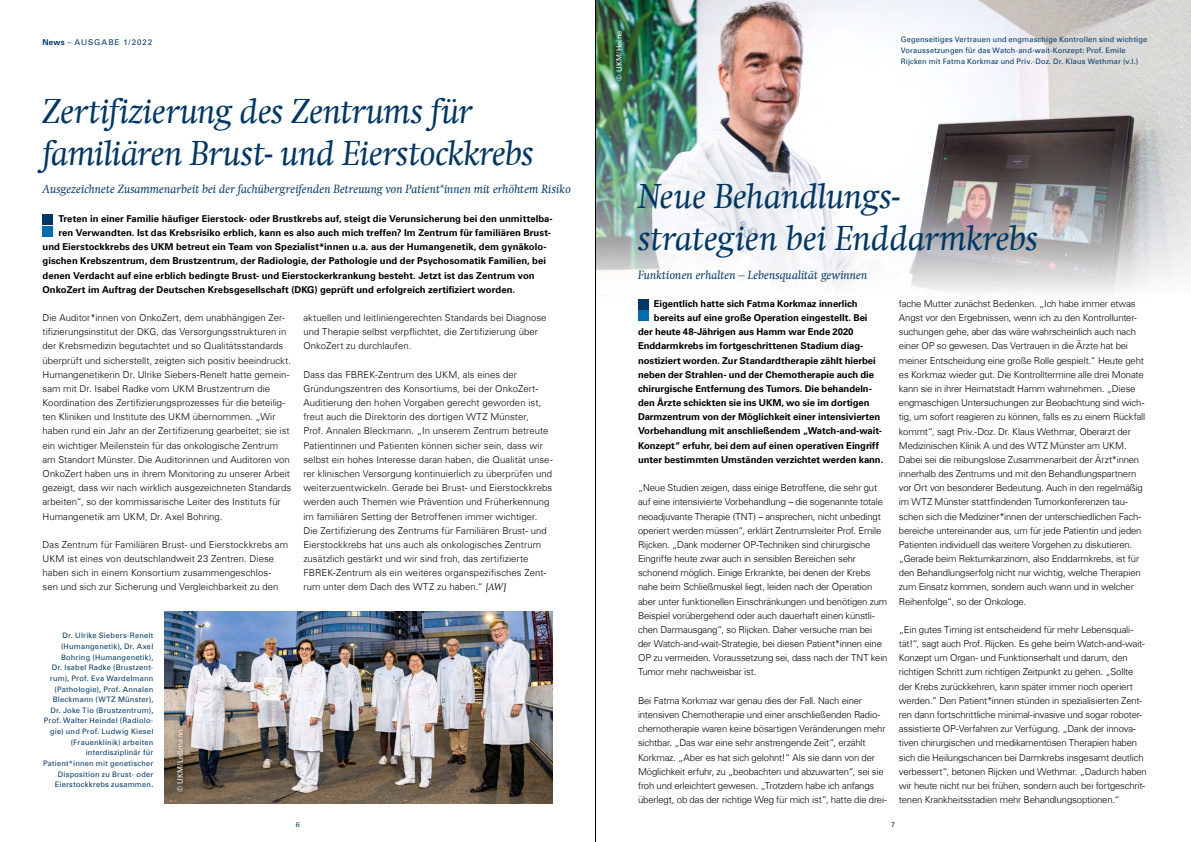
<style>
.page{position:relative;width:1191px;height:842px;background:#fff}
.page>*{position:absolute;margin:0;border:0;box-sizing:border-box;transform-origin:0 0}
.t1{font:italic 35px/42.5px "Swift Com";letter-spacing:-.005em;color:#003766}
.t2{font:italic 12px "Swift Com";letter-spacing:.005em;color:#003766}
.t3{font:300 9.5px/14.2px "Univers Com 45";letter-spacing:-.015em;color:#000}
.t4{font:700 9.5px "Univers Com 65";color:#000}
.t5{font:300 9.5px/14.2px "Univers Com 45";letter-spacing:.005em;color:#000}
.t6{font:8px "Univers Com 55 Roman";letter-spacing:.12em;color:#003766}
.t7{font:7.5px/10.6px "Univers Com 55 Roman";letter-spacing:.025em;color:#003766;text-align:right}
.t8{font:7.5px "Univers Com 55 Roman";letter-spacing:.02em;color:#fff}
.t9{font:7px "Univers Com 55 Roman";color:#003766}
.s1{font-family:"Univers Com 65";font-weight:700}
.s2{font-family:"Swift Com";font-weight:400;font-style:italic}
</style>
<div class="page">
<img style="left:596px;top:0;width:595px;height:292px">
<img style="left:164px;top:612px;width:389px;height:191px">
<div style="left:638px;top:300px;width:10px;height:10px;background:#003766"></div>
<div style="left:638px;top:311px;width:10px;height:10px;background:#006db1"></div>
<div style="left:43px;top:215px;width:10px;height:10px;background:#003766"></div>
<div style="left:43px;top:226px;width:10px;height:10px;background:#006db1"></div>
<div style="left:610px;top:25px;width:17px;height:61px;background:#000;opacity:.75"></div>
<div style="left:172px;top:724px;width:17px;height:74px;background:#000;opacity:.75"></div>
<hr style="left:595px;top:0;width:1px;height:842px;background:#000">
<p class="t8" style="left:614px;top:81px;width:51px;rotate:-90deg">© UKM/Heine</p>
<p class="t7" style="left:900px;top:34px;width:248px;text-align:left">Gegenseitiges Vertrauen und engmaschige Kontrollen sind wichtige<br>Voraussetzungen für das Watch-and-wait-Konzept: Prof. Emile<br>Rijcken mit Fatma Korkmaz und Priv.-Doz. Dr. Klaus Wethmar (v.l.)</p>
<p class="t6" style="left:43px;top:37px;width:111px"><span class="s1">News</span> – AUSGABE 1/2022</p>
<p class="t6" style="left:1036px;top:37px;width:113px">AUSGABE 1/2022 – <span class="s1">News</span></p>
<h1 class="t1" style="left:43px;top:89px;width:493px">Zertifizierung des Zentrums für familiären Brust- und Eierstockkrebs</h1>
<p class="t2" style="left:43px;top:182px;width:530px">Ausgezeichnete Zusammenarbeit bei der fachübergreifenden Betreuung von Patient*innen mit erhöhtem Risiko</p>
<p class="t4" style="left:58px;top:213px;width:496px">Treten in einer Familie häufiger Eierstock- oder Brustkrebs auf, steigt die Verunsicherung bei den unmittelba-</p>
<p class="t4" style="left:58px;top:227px;width:494px">ren Verwandten. Ist das Krebsrisiko erblich, kann es also auch mich treffen? Im Zentrum für familiären Brust-</p>
<p class="t4" style="left:43px;top:241px;width:505px">und Eierstockkrebs des UKM betreut ein Team von Spezialist*innen u.a. aus der Humangenetik, dem gynäkolo-</p>
<p class="t4" style="left:43px;top:255px;width:505px">gischen Krebszentrum, dem Brustzentrum, der Radiologie, der Pathologie und der Psychosomatik Familien, bei</p>
<p class="t4" style="left:43px;top:270px;width:494px">denen Verdacht auf eine erblich bedingte Brust- und Eierstockerkrankung besteht. Jetzt ist das Zentrum von</p>
<p class="t4" style="left:43px;top:284px;width:474px">OnkoZert im Auftrag der Deutschen Krebsgesellschaft (DKG) geprüft und erfolgreich zertifiziert worden.</p>
<p class="t3" style="left:43px;top:311px;width:250px">Die Auditor*innen von OnkoZert, dem unabhängigen Zer&shy;tifizierungsinstitut der DKG, das Versorgungsstrukturen in der Krebsmedizin begutachtet und so Qualitätsstandards überprüft und sicherstellt, zeigten sich positiv beeindruckt.<br>Humangenetikerin Dr. Ulrike Siebers-Renelt hatte gemein&shy;sam mit Dr. Isabel Radke vom UKM Brustzentrum die Koordination des Zertifizierungsprozesses für die beteilig&shy;ten Kliniken und Institute des UKM übernommen. „Wir haben rund ein Jahr an der Zertifizierung gearbeitet; sie ist ein wichtiger Meilenstein für das onkologische Zentrum am Standort Münster. Die Auditorinnen und Auditoren von OnkoZert haben uns in ihrem Monitoring zu unserer Arbeit gezeigt, dass wir nach wirklich ausgezeichneten Standards arbeiten“, so der kommissarische Leiter des Instituts für Humangenetik am UKM, Dr. Axel Bohring.</p>
<p class="t5" style="left:43px;top:537px;width:247px">Das Zentrum für Familiären Brust- und Eierstockkrebs am UKM ist eines von deutschlandweit 23 Zentren. Diese haben sich in einem Konsortium zusammengeschlos&shy;sen und sich zur Sicherung und Vergleichbarkeit zu den</p>
<p class="t5" style="left:303px;top:311px;width:244px">aktuellen und leitliniengerechten Standards bei Diagnose und Therapie selbst verpflichtet, die Zertifizierung über<br>OnkoZert zu durchlaufen.</p>
<p class="t5" style="left:303px;top:367px;width:251px">Dass das FBREK-Zentrum des UKM, als eines der Gründungszentren des Konsortiums, bei der OnkoZert-Auditierung den hohen Vorgaben gerecht geworden ist, freut auch die Direktorin des dortigen WTZ Münster,<br>Prof. Annalen Bleckmann. „In unserem Zentrum betreute Patientinnen und Patienten können sicher sein, dass wir selbst ein hohes Interesse daran haben, die Qualität unse&shy;rer klinischen Versorgung kontinuierlich zu überprüfen und weiterzuentwickeln. Gerade bei Brust- und Eierstockkrebs werden auch Themen wie Prävention und Früherkennung im familiären Setting der Betroffenen immer wichtiger.<br>Die Zertifizierung des Zentrums für Familiären Brust- und Eierstockkrebs hat uns auch als onkologisches Zentrum zusätzlich gestärkt und wir sind froh, das zertifizierte FBREK-Zentrum als ein weiteres organspezifisches Zent&shy;rum unter dem Dach des WTZ zu haben.“ <span class="s2">[AW]</span></p>
<p class="t7" style="left:43px;top:630px;width:112px">Dr. Ulrike Siebers-Renelt (Humangenetik), Dr. Axel<br>Bohring (Humangenetik),<br>Dr. Isabel Radke (Brustzent&shy;rum), Prof. Eva Wardelmann (Pathologie), Prof. Annalen<br>Bleckmann (WTZ Münster),<br>Dr. Joke Tio (Brustzentrum),<br>Prof. Walter Heindel (Radiolo&shy;gie) und Prof. Ludwig Kiesel (Frauenklinik) arbeiten interdisziplinär für<br>Patient*innen mit genetischer<br>Disposition zu Brust- oder<br>Eierstockkrebs zusammen.</p>
<p class="t8" style="left:176px;top:792px;width:65px;rotate:-90deg">© UKM/Leßmann</p>
<h1 class="t1" style="left:638px;top:174px;width:402px">Neue Behandlungs&shy;strategien bei Enddarmkrebs</h1>
<p class="t2" style="left:638px;top:267px;width:231px">Funktionen erhalten – Lebensqualität gewinnen</p>
<p class="t4" style="left:654px;top:298px;width:205px">Eigentlich hatte sich Fatma Korkmaz innerlich</p>
<p class="t4" style="left:654px;top:312px;width:215px">bereits auf eine große Operation eingestellt. Bei</p>
<p class="t4" style="left:638px;top:326px;width:217px">der heute 48-Jährigen aus Hamm war Ende 2020</p>
<p class="t4" style="left:638px;top:340px;width:227px">Enddarmkrebs im fortgeschrittenen Stadium diag-</p>
<p class="t4" style="left:638px;top:355px;width:239px">nostiziert worden. Zur Standardtherapie zählt hierbei</p>
<p class="t4" style="left:638px;top:369px;width:238px">neben der Strahlen- und der Chemotherapie auch die</p>
<p class="t4" style="left:638px;top:383px;width:235px">chirurgische Entfernung des Tumors. Die behandeln-</p>
<p class="t4" style="left:638px;top:397px;width:233px">den Ärzte schickten sie ins UKM, wo sie im dortigen</p>
<p class="t4" style="left:638px;top:411px;width:244px">Darmzentrum von der Möglichkeit einer intensivierten</p>
<p class="t4" style="left:638px;top:425px;width:245px">Vorbehandlung mit anschließendem „Watch-and-wait-</p>
<p class="t4" style="left:638px;top:440px;width:242px">Konzept“ erfuhr, bei dem auf einen operativen Eingriff</p>
<p class="t4" style="left:638px;top:454px;width:247px">unter bestimmten Umständen verzichtet werden kann.</p>
<p class="t3" style="left:638px;top:481px;width:251px">„Neue Studien zeigen, dass einige Betroffene, die sehr gut auf eine intensivierte Vorbehandlung – die sogenannte totale neoadjuvante Therapie (TNT) – ansprechen, nicht unbedingt operiert werden müssen“, erklärt Zentrumsleiter Prof. Emile Rijcken. „Dank moderner OP-Techniken sind chirurgische Eingriffe heute zwar auch in sensiblen Bereichen sehr schonend möglich. Einige Erkrankte, bei denen der Krebs nahe beim Schließmuskel liegt, leiden nach der Operation aber unter funktionellen Einschränkungen und benötigen zum Beispiel vorübergehend oder auch dauerhaft einen künstli&shy;chen Darmausgang“, so Rijcken. Daher versuche man bei der Watch-and-wait-Strategie, bei diesen Patient*innen eine OP zu vermeiden. Voraussetzung sei, dass nach der TNT kein Tumor mehr nachweisbar ist.</p>
<p class="t3" style="left:638px;top:693px;width:250px">Bei Fatma Korkmaz war genau dies der Fall. Nach einer intensiven Chemotherapie und einer anschließenden Radio&shy;chemotherapie waren keine bösartigen Veränderungen mehr sichtbar. „Das war eine sehr anstrengende Zeit“, erzählt Korkmaz. „Aber es hat sich gelohnt!“ Als sie dann von der Möglichkeit erfuhr, zu „beobachten und abzuwarten“, sei sie froh und erleichtert gewesen. „Trotzdem habe ich anfangs überlegt, ob das der richtige Weg für mich ist“, hatte die drei-</p>
<p class="t3" style="left:899px;top:296px;width:248px">fache Mutter zunächst Bedenken. „Ich habe immer etwas Angst vor den Ergebnissen, wenn ich zu den Kontrollunter&shy;suchungen gehe, aber das wäre wahrscheinlich auch nach einer OP so gewesen. Das Vertrauen in die Ärzte hat bei meiner Entscheidung eine große Rolle gespielt.“ Heute geht es Korkmaz wieder gut. Die Kontrolltermine alle drei Monate kann sie in ihrer Heimatstadt Hamm wahrnehmen. „Diese engmaschigen Untersuchungen zur Beobachtung sind wich&shy;tig, um sofort reagieren zu können, falls es zu einem Rückfall kommt“, sagt Priv.-Doz. Dr. Klaus Wethmar, Oberarzt der Medizinischen Klinik A und des WTZ Münster am UKM.<br>Dabei sei die reibungslose Zusammenarbeit der Ärzt*innen innerhalb des Zentrums und mit den Behandlungspartnern vor Ort von besonderer Bedeutung. Auch in den regelmäßig im WTZ Münster stattfindenden Tumorkonferenzen tau&shy;schen sich die Mediziner*innen der unterschiedlichen Fach&shy;bereiche untereinander aus, um für jede Patientin und jeden Patienten individuell das weitere Vorgehen zu diskutieren. „Gerade beim Rektumkarzinom, also Enddarmkrebs, ist für den Behandlungserfolg nicht nur wichtig, welche Therapien zum Einsatz kommen, sondern auch wann und in welcher Reihenfolge“, so der Onkologe.</p>
<p class="t3" style="left:899px;top:622px;width:249px">„Ein gutes Timing ist entscheidend für mehr Lebensquali&shy;tät!“, sagt auch Prof. Rijcken. Es gehe beim Watch-and-wait-Konzept um Organ- und Funktionserhalt und darum, den richtigen Schritt zum richtigen Zeitpunkt zu gehen. „Sollte der Krebs zurückkehren, kann später immer noch operiert werden.“ Den Patient*innen stünden in spezialisierten Zent&shy;ren dann fortschrittliche minimal-invasive und sogar roboter&shy;assistierte OP-Verfahren zur Verfügung. „Dank der innova&shy;tiven chirurgischen und medikamentösen Therapien haben sich die Heilungschancen bei Darmkrebs insgesamt deutlich verbessert“, betonen Rijcken und Wethmar. „Dadurch haben wir heute nicht nur bei frühen, sondern auch bei fortgeschrit&shy;tenen Krankheitsstadien mehr Behandlungsoptionen.“</p>
<p class="t9" style="left:296px;top:821px;width:5px">6</p>
<p class="t9" style="left:891px;top:821px;width:5px">7</p>
</div>
